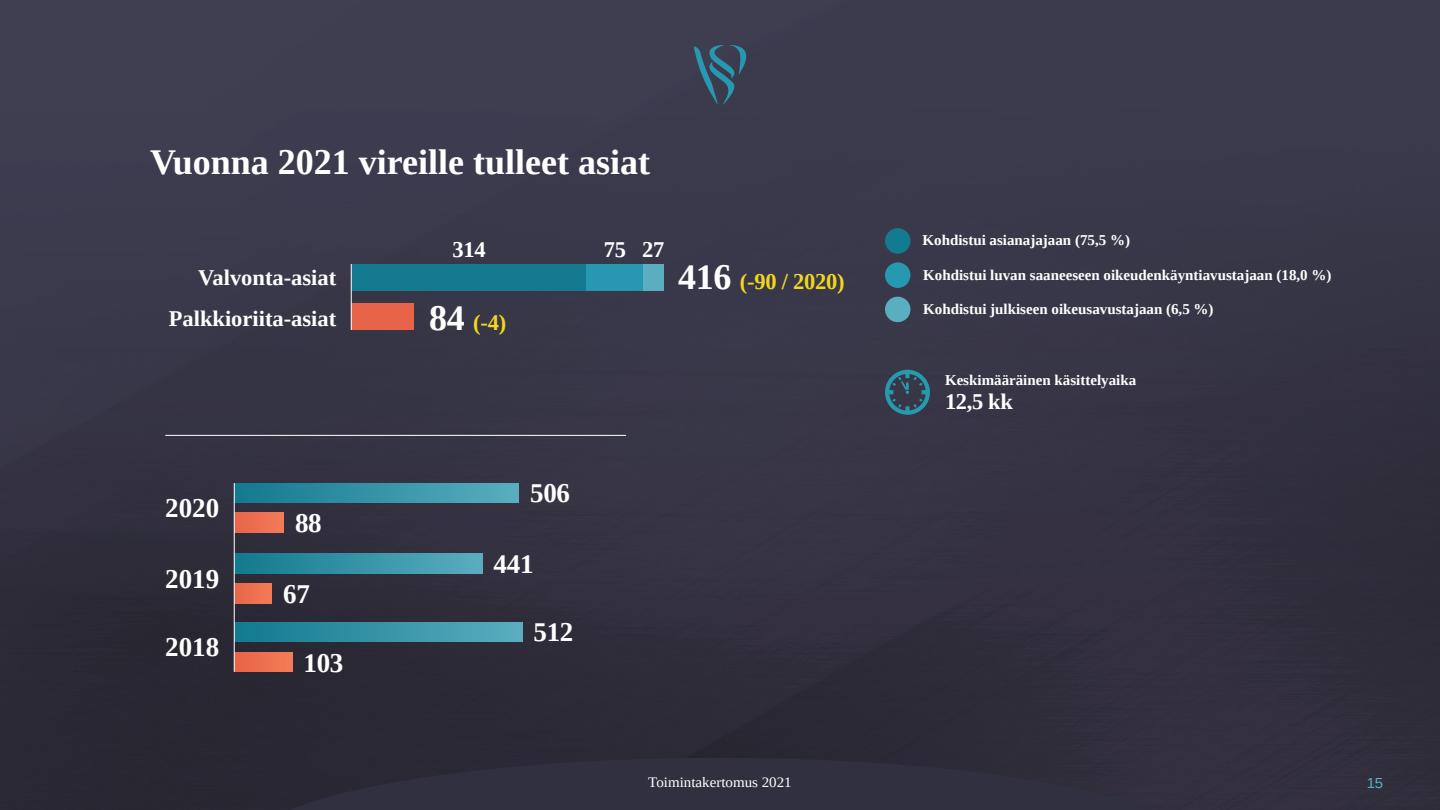
<style>
.page{position:relative;width:1440px;height:810px;background:#fff}
.page>*{position:absolute;margin:0;border:0;box-sizing:border-box;transform-origin:0 0}
.t1{font:700 36px "Liberation Serif";color:#fff}
.t2{font:700 27px "Liberation Serif";letter-spacing:-.01em;color:#fff}
.t3{font:700 22.5px "Liberation Serif";color:#fff}
.t4{font:700 22.5px "Liberation Serif";letter-spacing:-.01em;color:#f3d71c}
.t5{font:700 15px "Liberation Serif";color:#fff}
.t6{font:14.55px "Liberation Serif";color:#fff}
.t7{font:14.55px "Liberation Sans";color:#5aaebf}
.s1{font-size:36px;color:#fff}
</style>
<div class="page">
<img style="left:0;top:0;width:1440px;height:810px">
<svg style="left:248px;top:758px;width:944px;height:52px;background:#2e2e3d"></svg>
<svg style="left:693px;top:45px;width:64px;height:65px;background:#374e62"></svg>
<div style="left:351px;top:264px;width:236px;height:26px;background:#147a8f"></div>
<div style="left:351px;top:304px;width:63px;height:26px;background:#e86448"></div>
<div style="left:234px;top:513px;width:50px;height:19px;background:#ed6f50"></div>
<div style="left:234px;top:584px;width:38px;height:19px;background:#ed6f4f"></div>
<div style="left:234px;top:652px;width:58px;height:20px;background:#ed6f50"></div>
<div style="left:587px;top:264px;width:56px;height:26px;background:#2698b0"></div>
<div style="left:234px;top:483px;width:285px;height:20px;background:linear-gradient(to right,#13798e,#59aebf)"></div>
<div style="left:234px;top:554px;width:248px;height:20px;background:linear-gradient(to right,#13798e,#59adbe)"></div>
<div style="left:234px;top:622px;width:288px;height:20px;background:linear-gradient(to right,#13798e,#59adbe)"></div>
<div style="left:643px;top:264px;width:20px;height:26px;background:#5aaebf"></div>
<div style="left:885px;top:228px;width:25px;height:26px;background:#127b8f;border-radius:50%"></div>
<div style="left:885px;top:262px;width:25px;height:26px;background:#2698b0;border-radius:50%"></div>
<div style="left:885px;top:297px;width:25px;height:25px;background:#5aaebf;border-radius:50%"></div>
<svg style="left:885px;top:370px;width:45px;height:45px;background:#32586a"></svg>
<hr style="left:165px;top:435px;width:461px;height:1px;background:#fff">
<hr style="left:234px;top:483px;width:1px;height:189px;background:#fff">
<hr style="left:351px;top:264px;width:1px;height:66px;background:#fff">
<p class="t1" style="left:150px;top:138px;width:502px">Vuonna 2021 vireille tulleet asiat</p>
<p class="t3" style="left:198px;top:263px;width:139px">Valvonta-asiat</p>
<p class="t3" style="left:169px;top:304px;width:169px">Palkkioriita-asiat</p>
<p class="t3" style="left:452px;top:234px;width:35px">314</p>
<p class="t4" style="left:429px;top:307px;width:78px"><span class="s1">84</span> (-4)</p>
<p class="t3" style="left:604px;top:234px;width:24px">75</p>
<p class="t3" style="left:642px;top:234px;width:24px">27</p>
<p class="t4" style="left:678px;top:267px;width:168px"><span class="s1">416</span> (-90 / 2020)</p>
<p class="t2" style="left:165px;top:490px;width:55px">2020</p>
<p class="t2" style="left:165px;top:561px;width:55px">2019</p>
<p class="t2" style="left:165px;top:629px;width:55px">2018</p>
<p class="t2" style="left:295px;top:505px;width:28px">88</p>
<p class="t2" style="left:283px;top:576px;width:28px">67</p>
<p class="t2" style="left:303px;top:645px;width:41px">103</p>
<p class="t2" style="left:530px;top:475px;width:41px">506</p>
<p class="t2" style="left:494px;top:546px;width:41px">441</p>
<p class="t2" style="left:534px;top:613px;width:41px">512</p>
<p class="t5" style="left:922px;top:230px;width:209px">Kohdistui asianajajaan (75,5 %)</p>
<p class="t5" style="left:923px;top:265px;width:410px">Kohdistui luvan saaneeseen oikeudenkäyntiavustajaan (18,0 %)</p>
<p class="t5" style="left:923px;top:299px;width:292px">Kohdistui julkiseen oikeusavustajaan (6,5 %)</p>
<p class="t5" style="left:945px;top:370px;width:193px">Keskimääräinen käsittelyaika</p>
<p class="t3" style="left:945px;top:387px;width:69px">12,5 kk</p>
<p class="t6" style="left:648px;top:773px;width:145px">Toimintakertomus 2021</p>
<p class="t7" style="left:1367px;top:774px;width:18px">15</p>
</div>
